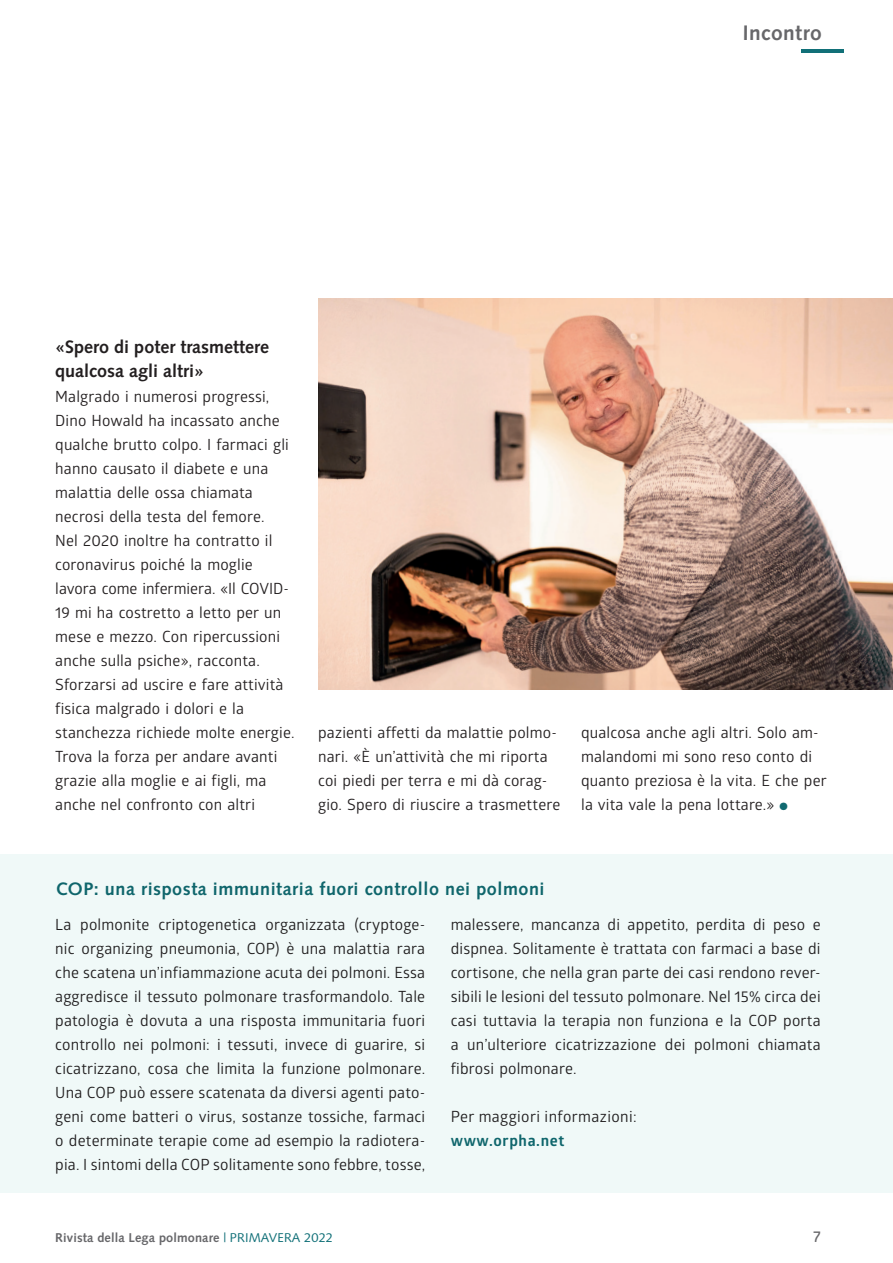
<style>
.page{position:relative;width:893px;height:1263px;background:#fff}
.page>*{position:absolute;margin:0;border:0;box-sizing:border-box;transform-origin:0 0}
.t1{font:700 21px "Syntax";letter-spacing:.02em;color:#67676a}
.t2{font:700 18px "Syntax";letter-spacing:.03em;color:#106970}
.t3{font:700 18px/24px "Syntax";color:#231f20}
.t4{font:15.45px/24px "Glober";letter-spacing:.01em;color:#231f20}
.t5{font:700 15.45px "Glober";letter-spacing:.04em;color:#106970}
.t6{font:600 15.45px "Glober";color:#67676a}
.t7{font:700 12.75px "Syntax";letter-spacing:.01em;color:#67676a}
.s1{color:#106970}
.s2{font-weight:400;color:#117078}
</style>
<div class="page">
<hr style="left:801px;top:49px;width:43px;height:4px;background:#117078">
<div style="left:0;top:855px;width:893px;height:338px;background:#f0f9f8"></div>
<img style="left:318px;top:299px;width:575px;height:391px">
<p class="t1" style="left:743px;top:21px;width:80px">Incontro</p>
<p class="t3" style="left:55px;top:335px;width:215px">«Spero di poter trasmettere qualcosa agli altri»</p>
<p class="t4" style="left:55px;top:383px;width:241px">Malgrado i numerosi progressi,<br>Dino Howald ha incassato anche qualche brutto colpo. I farmaci gli hanno causato il diabete e una malattia delle ossa chiamata necrosi della testa del femore.<br>Nel 2020 inoltre ha contratto il coronavirus poiché la moglie lavora come infermiera. «Il COVID-<br>19 mi ha costretto a letto per un mese e mezzo. Con ripercussioni anche sulla psiche», racconta.<br>Sforzarsi ad uscire e fare attività fisica malgrado i dolori e la stanchezza richiede molte energie.<br>Trova la forza per andare avanti grazie alla moglie e ai figli, ma anche nel confronto con altri</p>
<p class="t4" style="left:318px;top:719px;width:244px">pazienti affetti da malattie polmo&shy;nari. «È un’attività che mi riporta coi piedi per terra e mi dà corag&shy;gio. Spero di riuscire a trasmettere</p>
<p class="t4" style="left:581px;top:719px;width:247px">qualcosa anche agli altri. Solo am&shy;malandomi mi sono reso conto di quanto preziosa è la vita. E che per la vita vale la pena lottare.» <span class="s1">●</span></p>
<p class="t2" style="left:55px;top:879px;width:491px">COP: una risposta immunitaria fuori controllo nei polmoni</p>
<p class="t4" style="left:55px;top:911px;width:371px;text-align:justify">La polmonite criptogenetica organizzata (cryptoge&shy;nic organizing pneumonia, COP) è una malattia rara che scatena un’infiammazione acuta dei polmoni. Essa aggredisce il tessuto polmonare trasformandolo. Tale patologia è dovuta a una risposta immunitaria fuori controllo nei polmoni: i tessuti, invece di guarire, si cicatrizzano, cosa che limita la funzione polmonare.<br>Una COP può essere scatenata da diversi agenti pato&shy;geni come batteri o virus, sostanze tossiche, farmaci o determinate terapie come ad esempio la radiotera&shy;pia. I sintomi della COP solitamente sono febbre, tosse,</p>
<p class="t4" style="left:451px;top:911px;width:371px;text-align:justify">malessere, mancanza di appetito, perdita di peso e dispnea. Solitamente è trattata con farmaci a base di cortisone, che nella gran parte dei casi rendono rever&shy;sibili le lesioni del tessuto polmonare. Nel 15% circa dei casi tuttavia la terapia non funziona e la COP porta a un’ulteriore cicatrizzazione dei polmoni chiamata fibrosi polmonare.</p>
<p class="t4" style="left:451px;top:1103px;width:187px">Per maggiori informazioni:</p>
<p class="t5" style="left:451px;top:1129px;width:115px">www.orpha.net</p>
<p class="t7" style="left:55px;top:1230px;width:279px">Rivista della Lega polmonare <span class="s2">| PRIMAVERA 2022</span></p>
<p class="t6" style="left:813px;top:1225px;width:9px">7</p>
</div>
